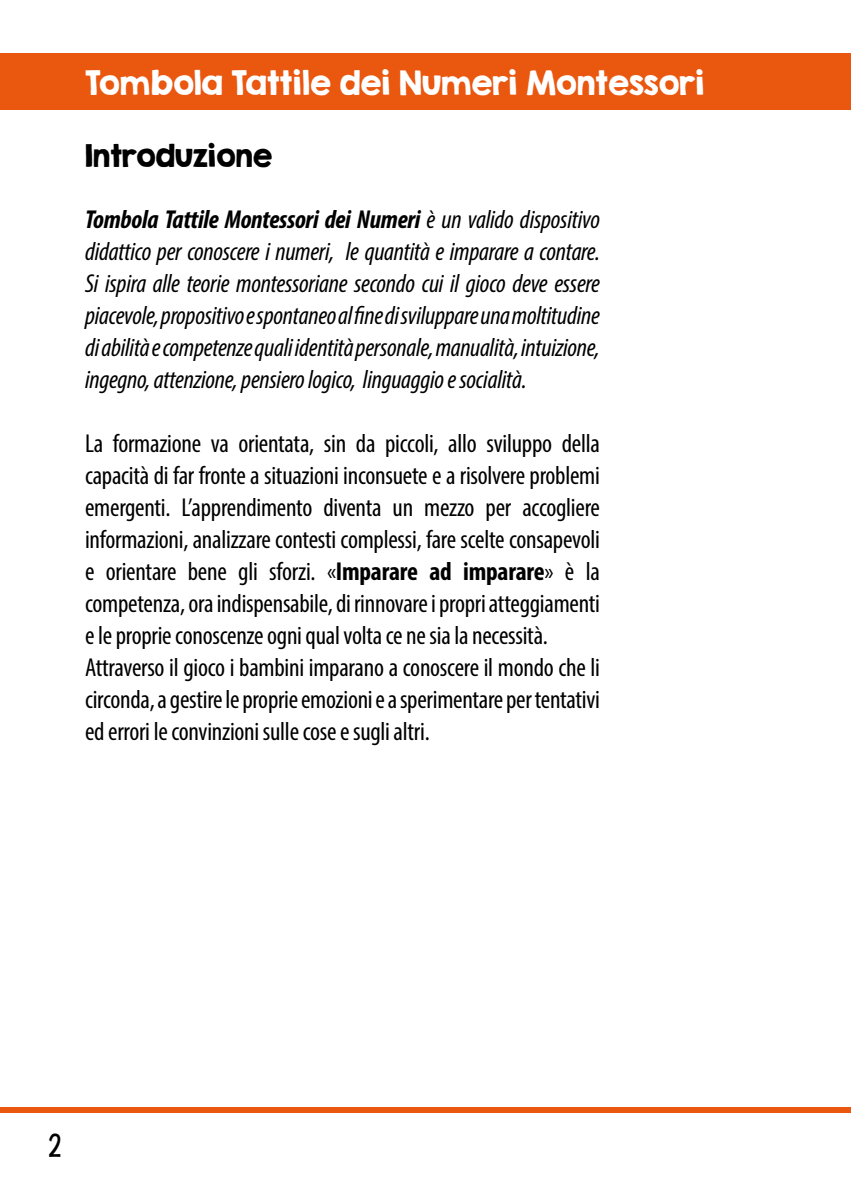
<style>
.page{position:relative;width:851px;height:1191px;background:#fff}
.page>*{position:absolute;margin:0;border:0;box-sizing:border-box;transform-origin:0 0}
.t1{font:30px "KG Second Chances Solid";color:#fff}
.t2{font:28px "KG Second Chances Solid";color:#000}
.t3{font:condensed 26px/32px "Myriad Pro";letter-spacing:-.01em;color:#000}
.t4{font:italic condensed 26px/32px "Myriad Pro";letter-spacing:-.01em;color:#000;text-align:justify}
.t5{font:24px "KG She Persisted";color:#000}
.s1{font-weight:700}
</style>
<div class="page">
<div style="left:0;top:53px;width:850px;height:57px;background:#ea570f"></div>
<div style="left:0;top:1107px;width:850px;height:5px;background:#ea570f"></div>
<p class="t1" style="left:85px;top:64px;width:621px">Tombola Tattile dei Numeri Montessori</p>
<p class="t2" style="left:85px;top:138px;width:189px">Introduzione</p>
<p class="t4" style="left:85px;top:203px;width:516px"><span class="s1">Tombola Tattile Montessori dei Numeri</span> è un valido dispositivo didattico per conoscere i numeri, le quantità e imparare a contare.<br>Si ispira alle teorie montessoriane secondo cui il gioco deve essere piacevole, propositivo e spontaneo al fine di sviluppare una moltitudine di abilità e competenze quali identità personale, manualità, intuizione, ingegno, attenzione, pensiero logico, linguaggio e socialità.</p>
<p class="t3" style="left:85px;top:427px;width:516px">La formazione va orientata, sin da piccoli, allo sviluppo della capacità di far fronte a situazioni inconsuete e a risolvere problemi emergenti. L’apprendimento diventa un mezzo per accogliere informazioni, analizzare contesti complessi, fare scelte consapevoli e orientare bene gli sforzi. «<span class="s1">Imparare ad imparare</span>» è la competenza, ora indispensabile, di rinnovare i propri atteggiamenti e le proprie conoscenze ogni qual volta ce ne sia la necessità.<br>Attraverso il gioco i bambini imparano a conoscere il mondo che li circonda, a gestire le proprie emozioni e a sperimentare per tentativi ed errori le convinzioni sulle cose e sugli altri.</p>
<p class="t5" style="left:49px;top:1127px;width:14px">2</p>
</div>
